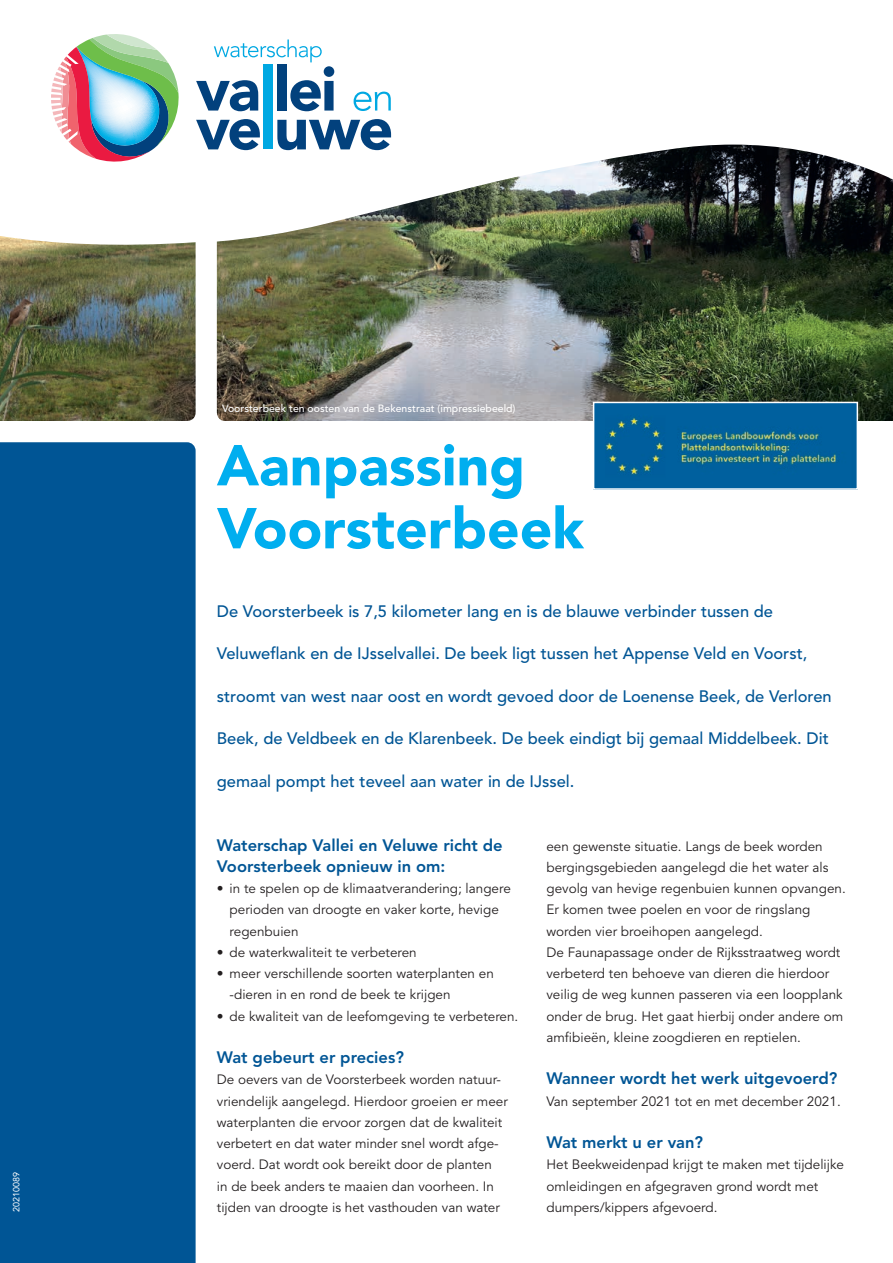
<style>
.page{position:relative;width:893px;height:1263px;background:#fff}
.page>*{position:absolute;margin:0;border:0;box-sizing:border-box;transform-origin:0 0}
.t1{font:900 57px/63px "Avenir LT Std";color:#00aeef}
.t2{font:500 16.5px "Avenir LT Std";color:#005595}
.t3{font:800 16.5px/21.3px "Avenir LT Std";color:#005595}
.t4{font:13.5px/21.3px "Avenir LT Std";color:#231f20}
.t5{font:500 10.5px "Avenir LT Std";color:#fff}
.t6{font:9px "Avenir LT Std";color:#fff}
</style>
<div class="page">
<div style="left:0;top:442px;width:196px;height:821px;background:#005595"></div>
<img style="left:0;top:145px;width:893px;height:276px">
<svg style="left:196px;top:119px;width:64px;height:31px"></svg>
<svg style="left:277px;top:119px;width:114px;height:31px"></svg>
<div style="left:263px;top:64px;width:9px;height:85px;background:#00a8e2"></div>
<svg style="left:354px;top:92px;width:37px;height:19px"></svg>
<svg style="left:196px;top:40px;width:138px;height:71px"></svg>
<svg style="left:51px;top:34px;width:129px;height:128px"></svg>
<img style="left:596px;top:405px;width:259px;height:82px">
<div style="left:593px;top:402px;width:265px;height:88px;border:2px solid #fff"></div>
<p class="t6" style="left:11px;top:1212px;width:42px;rotate:-90deg">20210089</p>
<p class="t5" style="left:222px;top:402px;width:295px">Voorsterbeek ten oosten van de Bekenstraat (impressiebeeld)</p>
<h1 class="t1" style="left:217px;top:434px;width:369px">Aanpassing<br>Voorsterbeek</h1>
<p class="t2" style="left:217px;top:601px;width:558px">De Voorsterbeek is 7,5 kilometer lang en is de blauwe verbinder tussen de</p>
<p class="t2" style="left:217px;top:644px;width:592px">Veluweflank en de IJsselvallei. De beek ligt tussen het Appense Veld en Voorst,</p>
<p class="t2" style="left:217px;top:686px;width:616px">stroomt van west naar oost en wordt gevoed door de Loenense Beek, de Verloren</p>
<p class="t2" style="left:217px;top:729px;width:613px">Beek, de Veldbeek en de Klarenbeek. De beek eindigt bij gemaal Middelbeek. Dit</p>
<p class="t2" style="left:217px;top:771px;width:359px">gemaal pompt het teveel aan water in de IJssel.</p>
<p class="t3" style="left:217px;top:834px;width:287px">Waterschap Vallei en Veluwe richt de<br>Voorsterbeek opnieuw in om:</p>
<p class="t4" style="left:230px;top:878px;width:283px;text-indent:-13px">• in te spelen op de klimaatverandering; langere perioden van droogte en vaker korte, hevige regenbuien</p>
<p class="t4" style="left:217px;top:942px;width:201px">• de waterkwaliteit te verbeteren</p>
<p class="t4" style="left:230px;top:963px;width:266px;text-indent:-13px">• meer verschillende soorten waterplanten en -dieren in en rond de beek te krijgen</p>
<p class="t4" style="left:217px;top:1006px;width:303px">• de kwaliteit van de leefomgeving te verbeteren.</p>
<p class="t3" style="left:217px;top:1047px;width:189px">Wat gebeurt er precies?</p>
<p class="t4" style="left:217px;top:1069px;width:292px">De oevers van de Voorsterbeek worden natuur&shy;vriendelijk aangelegd. Hierdoor groeien er meer waterplanten die ervoor zorgen dat de kwaliteit verbetert en dat water minder snel wordt afge&shy;voerd. Dat wordt ook bereikt door de planten<br>in de beek anders te maaien dan voorheen. In</p>
<p class="t4" style="left:217px;top:1197px;width:284px">tijden van droogte is het vasthouden van water</p>
<p class="t4" style="left:546px;top:835px;width:301px">een gewenste situatie. Langs de beek worden bergingsgebieden aangelegd die het water als gevolg van hevige regenbuien kunnen opvangen.<br>Er komen twee poelen en voor de ringslang worden vier broeihopen aangelegd.<br>De Faunapassage onder de Rijksstraatweg wordt verbeterd ten behoeve van dieren die hierdoor veilig de weg kunnen passeren via een loopplank onder de brug. Het gaat hierbij onder andere om amfibieën, kleine zoogdieren en reptielen.</p>
<p class="t3" style="left:546px;top:1068px;width:292px">Wanneer wordt het werk uitgevoerd?</p>
<p class="t4" style="left:546px;top:1091px;width:296px">Van september 2021 tot en met december 2021.</p>
<p class="t3" style="left:546px;top:1132px;width:158px">Wat merkt u er van?</p>
<p class="t4" style="left:546px;top:1154px;width:299px">Het Beekweidenpad krijgt te maken met tijdelijke omleidingen en afgegraven grond wordt met dumpers/kippers afgevoerd.</p>
</div>
